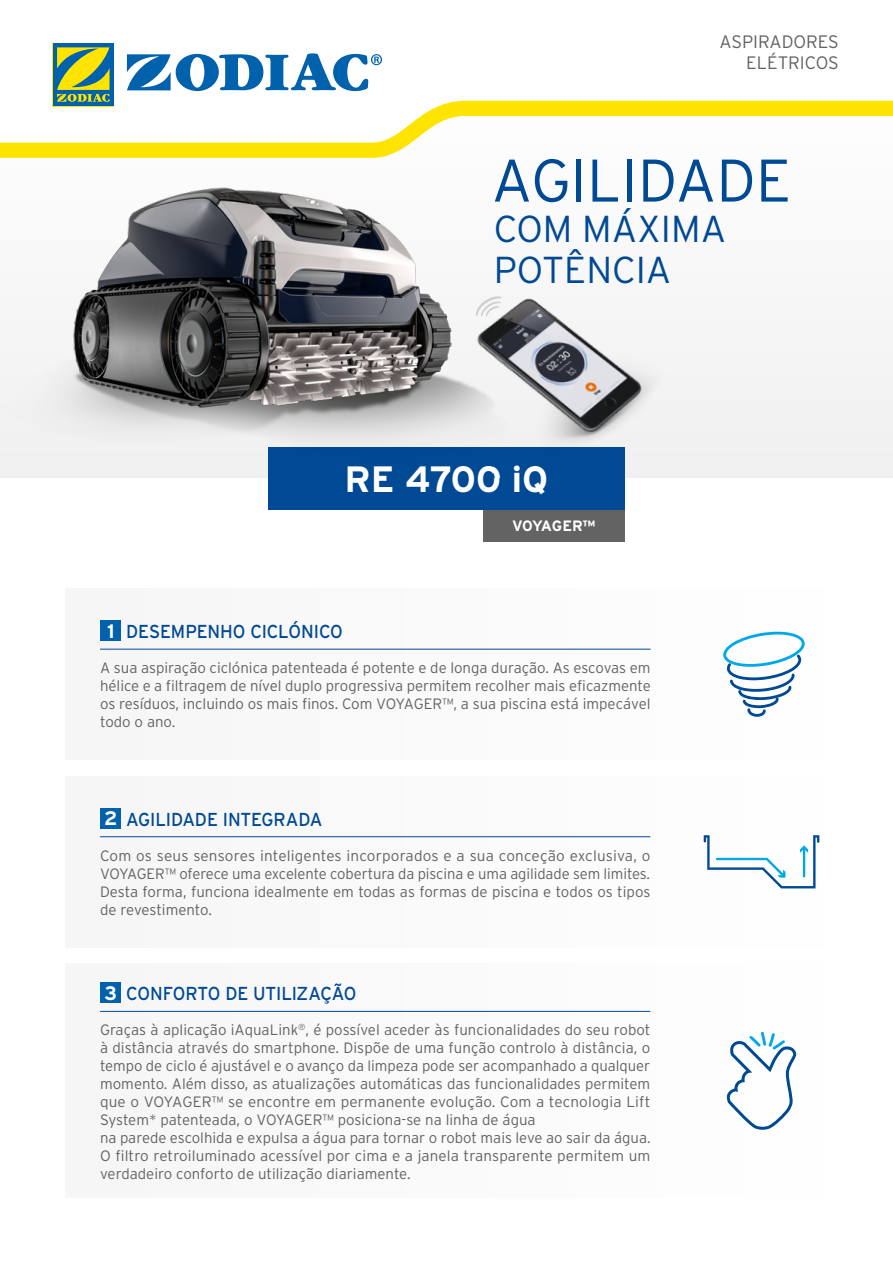
<style>
.page{position:relative;width:893px;height:1263px;background:#fff}
.page>*{position:absolute;margin:0;border:0;box-sizing:border-box;transform-origin:0 0}
.t1{font:300 60px "Interstate";color:#004994}
.t2{font:300 37.5px/40.5px "Interstate";color:#004994}
.t3{font:700 36.6px "Interstate";color:#fff}
.t4{font:18.75px "Interstate";letter-spacing:-.01em;color:#004994;scale:.95 1}
.t5{font:300 18px/21px "Interstate";color:#646363;text-align:right}
.t6{font:300 15px/18px "Interstate";color:#646363;text-align:justify}
.t7{font:700 15px "Interstate";letter-spacing:-.03em;color:#fff}
.s1{font-weight:700;font-size:19.5px;color:#fff}
</style>
<div class="page">
<div style="left:0;top:93px;width:893px;height:385px;background:#f7f7f7"></div>
<svg style="left:0;top:101px;width:893px;height:57px"></svg>
<svg style="left:127px;top:53px;width:255px;height:38px"></svg>
<svg style="left:52px;top:43px;width:62px;height:63px"></svg>
<div style="left:53px;top:43px;width:60px;height:63px;background:#0061ad"></div>
<svg style="left:57px;top:47px;width:53px;height:55px"></svg>
<div style="left:65px;top:588px;width:763px;height:172px;background:#fafafa"></div>
<div style="left:65px;top:776px;width:763px;height:171px;background:#fafafa"></div>
<div style="left:65px;top:964px;width:763px;height:234px;background:#fafafa"></div>
<svg style="left:723px;top:631px;width:82px;height:86px"></svg>
<svg style="left:704px;top:835px;width:115px;height:53px"></svg>
<svg style="left:726px;top:1032px;width:71px;height:98px"></svg>
<div style="left:483px;top:509px;width:142px;height:33px;background:#646363"></div>
<div style="left:268px;top:447px;width:357px;height:62px;background:#004994"></div>
<img style="left:59px;top:127px;width:415px;height:311px">
<hr style="left:100px;top:836px;width:550px;height:1px;background:#004994">
<div style="left:100px;top:808px;width:21px;height:20px;background:#0061ad"></div>
<hr style="left:100px;top:649px;width:551px;height:1px;background:#004994">
<div style="left:100px;top:620px;width:21px;height:21px;background:#0061ad"></div>
<hr style="left:100px;top:1011px;width:550px;height:1px;background:#004994">
<div style="left:100px;top:982px;width:21px;height:21px;background:#0061ad"></div>
<img style="left:464px;top:292px;width:192px;height:155px">
<svg style="left:476px;top:295px;width:26px;height:22px"></svg>
<p class="t5" style="left:719px;top:31px;width:121px">ASPIRADORES<br>ELÉTRICOS</p>
<h1 class="t1" style="left:492px;top:147px;width:301px">AGILIDADE</h1>
<h2 class="t2" style="left:494px;top:208px;width:234px">COM MÁXIMA<br>POTÊNCIA</h2>
<h3 class="t3" style="left:345px;top:458px;width:205px">RE 4700 iQ</h3>
<p class="t7" style="left:512px;top:518px;width:85px">VOYAGER™</p>
<p class="t4" style="left:107px;top:621px;width:250px"><span class="s1">1</span> DESEMPENHO CICLÓNICO</p>
<p class="t6" style="left:100px;top:659px;width:552px">A sua aspiração ciclónica patenteada é potente e de longa duração. As escovas em hélice e a filtragem de nível duplo progressiva permitem recolher mais eficazmente os resíduos, incluindo os mais finos. Com VOYAGER™, a sua piscina está impecável todo o ano.</p>
<p class="t4" style="left:104px;top:809px;width:231px"><span class="s1">2</span> AGILIDADE INTEGRADA</p>
<p class="t6" style="left:100px;top:846px;width:552px">Com os seus sensores inteligentes incorporados e a sua conceção exclusiva, o VOYAGER™ oferece uma excelente cobertura da piscina e uma agilidade sem limites.<br>Desta forma, funciona idealmente em todas as formas de piscina e todos os tipos de revestimento.</p>
<p class="t4" style="left:105px;top:983px;width:267px"><span class="s1">3</span> CONFORTO DE UTILIZAÇÃO</p>
<p class="t6" style="left:100px;top:1021px;width:552px;text-align:left">Graças à aplicação iAquaLink<sup>®</sup>, é possível aceder às funcionalidades do seu robot à distância através do smartphone. Dispõe de uma função controlo à distância, o tempo de ciclo é ajustável e o avanço da limpeza pode ser acompanhado a qualquer momento. Além disso, as atualizações automáticas das funcionalidades permitem que o VOYAGER™ se encontre em permanente evolução. Com a tecnologia Lift System* patenteada, o VOYAGER™ posiciona-se na linha de água<br>na parede escolhida e expulsa a água para tornar o robot mais leve ao sair da água.<br>O filtro retroiluminado acessível por cima e a janela transparente permitem um verdadeiro conforto de utilização diariamente.</p>
</div>
